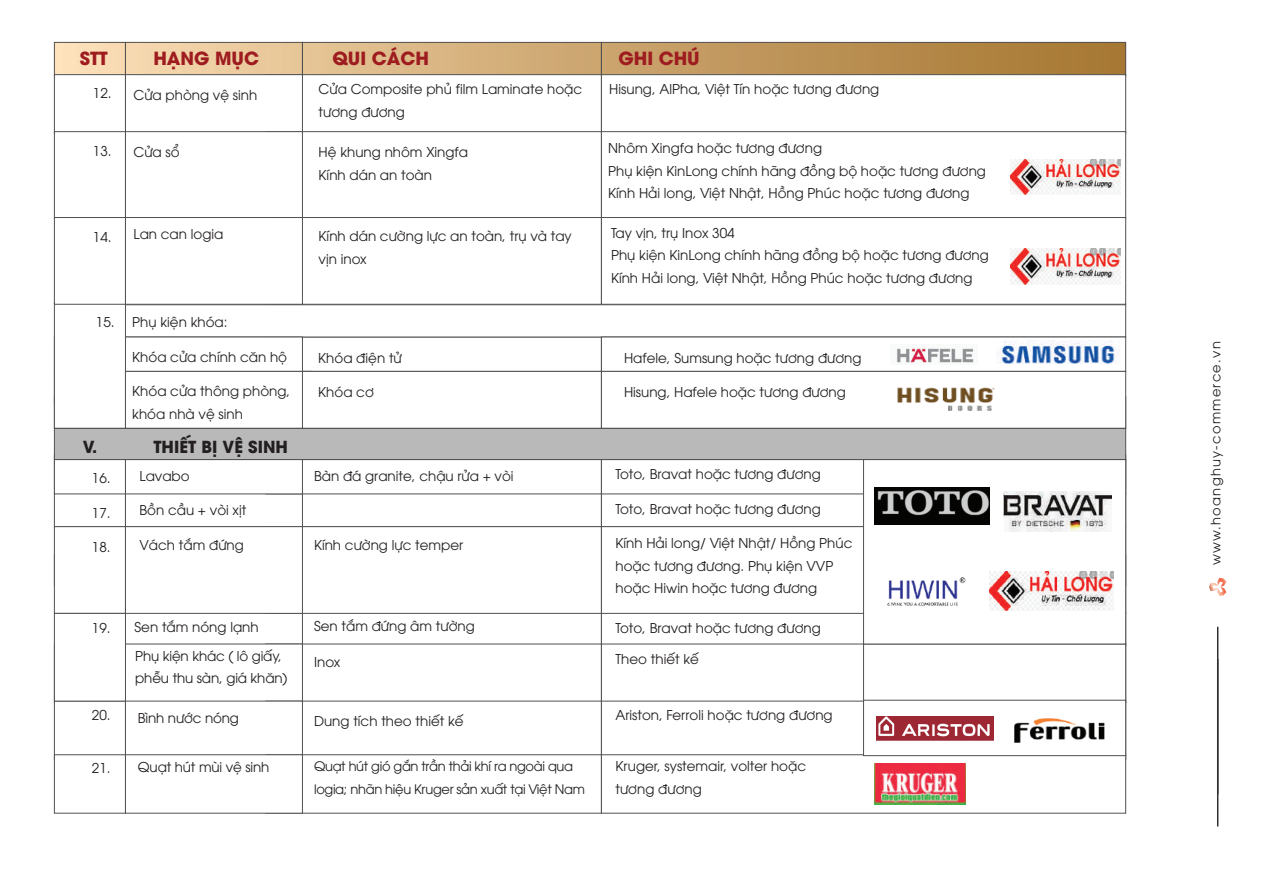
<style>
.page{position:relative;width:1263px;height:893px;background:#fff}
.page>*{position:absolute;margin:0;border:0;box-sizing:border-box;transform-origin:0 0}
.t1{font:700 18px "UTM Avo";color:#9e1c1f}
.t2{font:700 16.5px "UTM Avo";color:#231f20}
.t3{font:13.5px/22.5px "UTM Avo";color:#231f20}
.t4{font:13.05px/22.5px "UTM Avo";letter-spacing:-.025em;color:#231f20}
.t5{font:13.05px "UTM Avo";letter-spacing:.1em;color:#231f20}
</style>
<div class="page">
<div style="left:54px;top:42px;width:1072px;height:34px;background:linear-gradient(to right,#fadeb7,#a2732e)"></div>
<div style="left:54px;top:42px;width:72px;height:34px;border:1px solid #515151"></div>
<div style="left:302px;top:42px;width:300px;height:34px;border:1px solid #515151"></div>
<div style="left:601px;top:42px;width:525px;height:34px;border:1px solid #515151"></div>
<div style="left:266px;top:337px;width:336px;height:35px;background:#fff;border:1px solid #515151"></div>
<div style="left:121px;top:305px;width:1005px;height:32px;background:#fff;border:1px solid #515151"></div>
<div style="left:601px;top:337px;width:525px;height:35px;background:#fff"></div>
<div style="left:125px;top:42px;width:178px;height:34px;border:1px solid #515151"></div>
<div style="left:125px;top:337px;width:178px;height:35px;background:#fff"></div>
<div style="left:54px;top:492px;width:72px;height:35px;background:#fff;border:1px solid #515151"></div>
<div style="left:125px;top:492px;width:186px;height:35px;background:#fff"></div>
<div style="left:302px;top:612px;width:300px;height:35px;background:#fff;border:1px solid #515151"></div>
<div style="left:601px;top:612px;width:525px;height:35px;background:#fff;border:1px solid #515151"></div>
<div style="left:54px;top:302px;width:72px;height:126px;background:#fff;border:1px solid #515151"></div>
<div style="left:54px;top:459px;width:72px;height:35px;background:#fff"></div>
<div style="left:266px;top:644px;width:336px;height:59px;background:#fff"></div>
<div style="left:601px;top:644px;width:525px;height:59px;background:#fff"></div>
<div style="left:54px;top:701px;width:72px;height:59px;background:#fff;border:1px solid #515151"></div>
<div style="left:125px;top:701px;width:178px;height:59px;background:#fff;border:1px solid #515151"></div>
<div style="left:54px;top:755px;width:72px;height:58px;background:#fff"></div>
<div style="left:125px;top:755px;width:178px;height:58px;background:#fff"></div>
<div style="left:54px;top:74px;width:72px;height:59px;background:#fff;border:1px solid #515151"></div>
<div style="left:266px;top:74px;width:336px;height:59px;background:#fff;border:1px solid #515151"></div>
<div style="left:601px;top:74px;width:525px;height:59px;background:#fff;border:1px solid #515151"></div>
<div style="left:125px;top:74px;width:178px;height:59px;background:#fff;border:1px solid #515151"></div>
<div style="left:54px;top:131px;width:72px;height:88px;background:#fff;border:1px solid #515151"></div>
<div style="left:266px;top:131px;width:336px;height:88px;background:#fff;border:1px solid #515151"></div>
<div style="left:601px;top:131px;width:525px;height:88px;background:#fff;border:1px solid #515151"></div>
<div style="left:125px;top:131px;width:178px;height:88px;background:#fff;border:1px solid #515151"></div>
<div style="left:54px;top:217px;width:72px;height:87px;background:#fff;border:1px solid #515151"></div>
<div style="left:266px;top:217px;width:336px;height:87px;background:#fff;border:1px solid #515151"></div>
<div style="left:601px;top:217px;width:525px;height:87px;background:#fff;border:1px solid #515151"></div>
<div style="left:125px;top:217px;width:178px;height:87px;background:#fff;border:1px solid #515151"></div>
<div style="left:54px;top:526px;width:72px;height:88px;background:#fff;border:1px solid #515151"></div>
<div style="left:266px;top:526px;width:336px;height:88px;background:#fff;border:1px solid #515151"></div>
<div style="left:601px;top:526px;width:525px;height:88px;background:#fff;border:1px solid #515151"></div>
<div style="left:125px;top:526px;width:178px;height:88px;background:#fff;border:1px solid #515151"></div>
<div style="left:125px;top:371px;width:186px;height:57px;background:#fff;border:1px solid #515151"></div>
<div style="left:302px;top:371px;width:300px;height:57px;background:#fff;border:1px solid #515151"></div>
<div style="left:601px;top:371px;width:525px;height:57px;background:#fff;border:1px solid #515151"></div>
<div style="left:863px;top:644px;width:263px;height:59px;background:#fff;border:1px solid #515151"></div>
<div style="left:863px;top:700px;width:263px;height:56px;background:#fff;border:1px solid #515151"></div>
<div style="left:863px;top:459px;width:263px;height:185px;background:#fff;border:1px solid #515151"></div>
<div style="left:54px;top:428px;width:1072px;height:32px;background:#bab9b9;border:1px solid #515151"></div>
<div style="left:54px;top:613px;width:72px;height:88px;background:#fff;border:1px solid #515151"></div>
<img style="left:1010px;top:159px;width:110px;height:36px">
<img style="left:1010px;top:248px;width:110px;height:36px">
<img style="left:996px;top:341px;width:124px;height:23px">
<img style="left:897px;top:387px;width:98px;height:24px">
<img style="left:896px;top:348px;width:78px;height:15px">
<img style="left:875px;top:488px;width:115px;height:37px">
<img style="left:1004px;top:491px;width:108px;height:41px">
<img style="left:990px;top:571px;width:123px;height:40px">
<img style="left:887px;top:577px;width:79px;height:29px">
<img style="left:877px;top:716px;width:116px;height:24px">
<img style="left:1014px;top:718px;width:91px;height:25px">
<img style="left:875px;top:763px;width:91px;height:42px">
<svg style="left:1209px;top:578px;width:17px;height:18px"></svg>
<hr style="left:1217px;top:627px;width:1px;height:167px;background:#2e2f2f">
<hr style="left:1217px;top:659px;width:1px;height:167px;background:#2e2f2f">
<h1 class="t1" style="left:80px;top:43px;width:30px">STT</h1>
<h1 class="t1" style="left:153px;top:43px;width:107px">HẠNG MỤC</h1>
<h1 class="t1" style="left:332px;top:43px;width:98px">QUI CÁCH</h1>
<h1 class="t1" style="left:618px;top:43px;width:83px">GHI CHÚ</h1>
<p class="t3" style="left:93px;top:81px;width:20px">12.</p>
<p class="t3" style="left:133px;top:82px;width:125px">Cửa phòng vệ sinh</p>
<p class="t3" style="left:319px;top:77px;width:265px">Cửa Composite phủ film Laminate hoặc tương đương</p>
<p class="t3" style="left:609px;top:76px;width:272px">Hisung, AlPha, Việt Tín hoặc tương đương</p>
<p class="t3" style="left:93px;top:139px;width:20px">13.</p>
<p class="t3" style="left:133px;top:139px;width:48px">Cửa sổ</p>
<p class="t3" style="left:319px;top:140px;width:151px">Hệ khung nhôm Xingfa<br>Kính dán an toàn</p>
<p class="t3" style="left:608px;top:136px;width:379px">Nhôm Xingfa hoặc tương đương<br>Phụ kiện KinLong chính hãng đồng bộ hoặc tương đương<br>Kính Hải long, Việt Nhật, Hồng Phúc hoặc tương đương</p>
<p class="t3" style="left:93px;top:225px;width:20px">14.</p>
<p class="t3" style="left:133px;top:222px;width:91px">Lan can logia</p>
<p class="t3" style="left:319px;top:224px;width:255px">Kính dán cường lực an toàn, trụ và tay vịn inox</p>
<p class="t3" style="left:611px;top:220px;width:379px">Tay vịn, trụ Inox 304<br>Phụ kiện KinLong chính hãng đồng bộ hoặc tương đương<br>Kính Hải long, Việt Nhật, Hồng Phúc hoặc tương đương</p>
<p class="t3" style="left:96px;top:309px;width:20px">15.</p>
<p class="t3" style="left:132px;top:310px;width:97px">Phụ kiện khóa:</p>
<p class="t3" style="left:132px;top:344px;width:156px">Khóa cửa chính căn hộ</p>
<p class="t3" style="left:132px;top:379px;width:159px">Khóa cửa thông phòng, khóa nhà vệ sinh</p>
<p class="t3" style="left:318px;top:345px;width:85px">Khóa điện tử</p>
<p class="t3" style="left:318px;top:379px;width:57px">Khóa cơ</p>
<p class="t3" style="left:624px;top:345px;width:239px">Hafele, Sumsung hoặc tương đương</p>
<p class="t3" style="left:624px;top:379px;width:223px">Hisung, Hafele hoặc tương đương</p>
<p class="t2" style="left:83px;top:433px;width:16px">V.</p>
<p class="t2" style="left:153px;top:433px;width:136px">THIẾT BỊ VỆ SINH</p>
<p class="t3" style="left:92px;top:466px;width:20px">16.</p>
<p class="t3" style="left:92px;top:500px;width:20px">17.</p>
<p class="t3" style="left:92px;top:535px;width:20px">18.</p>
<p class="t3" style="left:139px;top:463px;width:52px">Lavabo</p>
<p class="t3" style="left:139px;top:498px;width:108px">Bồn cầu + vòi xịt</p>
<p class="t3" style="left:139px;top:532px;width:106px">Vách tắm đứng</p>
<p class="t3" style="left:314px;top:463px;width:201px">Bàn đá granite, chậu rửa + vòi</p>
<p class="t3" style="left:314px;top:532px;width:151px">Kính cường lực temper</p>
<p class="t3" style="left:615px;top:462px;width:207px">Toto, Bravat hoặc tương đương</p>
<p class="t3" style="left:615px;top:496px;width:207px">Toto, Bravat hoặc tương đương</p>
<p class="t3" style="left:615px;top:531px;width:238px">Kính Hải long/ Việt Nhật/ Hồng Phúc hoặc tương đương. Phụ kiện VVP hoặc Hiwin hoặc tương đương</p>
<p class="t3" style="left:92px;top:616px;width:20px">19.</p>
<p class="t3" style="left:135px;top:615px;width:126px">Sen tắm nóng lạnh</p>
<p class="t3" style="left:314px;top:613px;width:162px">Sen tắm đứng âm tường</p>
<p class="t3" style="left:314px;top:650px;width:28px">Inox</p>
<p class="t3" style="left:615px;top:647px;width:85px">Theo thiết kế</p>
<p class="t3" style="left:615px;top:615px;width:207px">Toto, Bravat hoặc tương đương</p>
<p class="t3" style="left:135px;top:643px;width:154px">Phụ kiện khác ( lô giấy, phễu thu sàn, giá khăn)</p>
<p class="t3" style="left:92px;top:703px;width:20px">20.</p>
<p class="t3" style="left:92px;top:755px;width:20px">21.</p>
<p class="t3" style="left:138px;top:705px;width:103px">Bình nước nóng</p>
<p class="t3" style="left:615px;top:703px;width:219px">Ariston, Ferroli hoặc tương đương</p>
<p class="t4" style="left:314px;top:754px;width:272px">Quạt hút gió gắn trần thải khí ra ngoài qua logia; nhãn hiệu Kruger sản xuất tại Việt Nam</p>
<p class="t3" style="left:615px;top:754px;width:192px">Kruger, systemair, volter hoặc tương đương</p>
<p class="t3" style="left:314px;top:709px;width:151px">Dung tích theo thiết kế</p>
<p class="t3" style="left:138px;top:754px;width:133px">Quạt hút mùi vệ sinh</p>
<p class="t5" style="left:1205px;top:565px;width:225px;rotate:-90deg">www.hoanghuy-commerce.vn</p>
</div>
